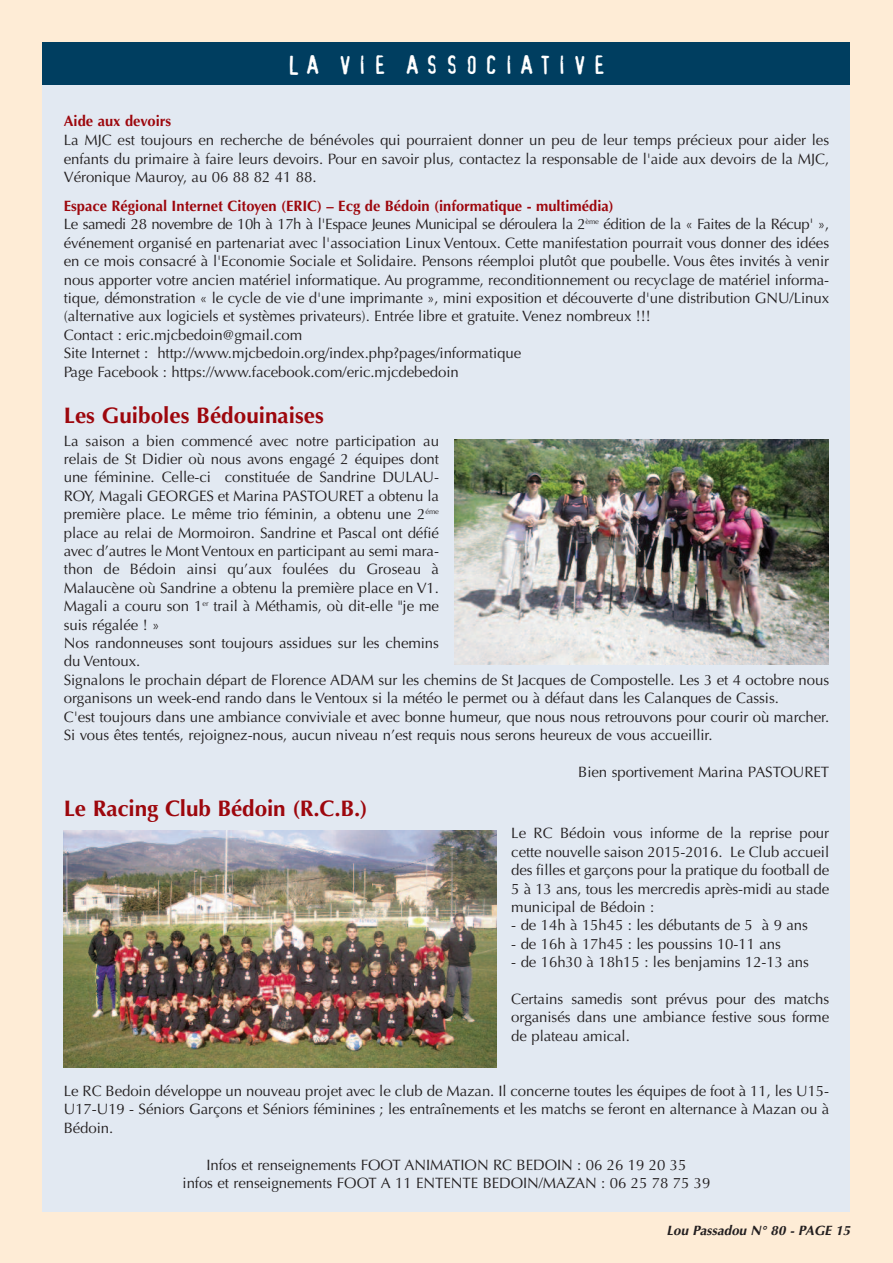
<style>
.page{position:relative;width:893px;height:1263px;background:#feecd6}
.page>*{position:absolute;margin:0;border:0;box-sizing:border-box;transform-origin:0 0}
.t1{font:24.75px "Confidential";letter-spacing:.3em;color:#fff}
.t2{font:700 22.5px "Optima";color:#9d070d}
.t3{font:15px/18.5px "Optima";letter-spacing:-.005em;color:#231f20;text-align:justify}
.t4{font:700 15px "Optima";color:#9d070d}
.t5{font:italic 700 13.5px "Optima";color:#231f20}
.s1{font-weight:700;color:#9d070d}
</style>
<div class="page">
<div style="left:43px;top:85px;width:807px;height:1127px;background:#e2e9f2"></div>
<div style="left:43px;top:43px;width:807px;height:42px;background:#003e60"></div>
<img style="left:454px;top:439px;width:374px;height:226px">
<img style="left:64px;top:830px;width:432px;height:237px">
<h1 class="t1" style="left:287px;top:51px;width:320px">LA VIE ASSOCIATIVE</h1>
<p class="t4" style="left:64px;top:112px;width:109px">Aide aux devoirs</p>
<p class="t3" style="left:64px;top:132px;width:767px">La MJC est toujours en recherche de bénévoles qui pourraient donner un peu de leur temps précieux pour aider les enfants du primaire à faire leurs devoirs. Pour en savoir plus, contactez la responsable de l'aide aux devoirs de la MJC, Véronique Mauroy, au 06 88 82 41 88.</p>
<p class="t3" style="left:64px;top:198px;width:767px;text-align:left"><span class="s1">Espace Régional Internet Citoyen (ERIC) – Ecg de Bédoin (informatique - multimédia)<br></span>Le samedi 28 novembre de 10h à 17h à l'Espace Jeunes Municipal se déroulera la 2<sup>ème</sup> édition de la « Faites de la Récup' », événement organisé en partenariat avec l'association Linux Ventoux. Cette manifestation pourrait vous donner des idées en ce mois consacré à l'Economie Sociale et Solidaire. Pensons réemploi plutôt que poubelle. Vous êtes invités à venir nous apporter votre ancien matériel informatique. Au programme, reconditionnement ou recyclage de matériel informa&shy;tique, démonstration « le cycle de vie d'une imprimante », mini exposition et découverte d'une distribution GNU/Linux (alternative aux logiciels et systèmes privateurs). Entrée libre et gratuite. Venez nombreux !!!<br>Contact : eric.mjcbedoin@gmail.com<br>Site Internet : http://www.mjcbedoin.org/index.php?pages/informatique<br>Page Facebook : https://www.facebook.com/eric.mjcdebedoin</p>
<h2 class="t2" style="left:64px;top:402px;width:262px">Les Guiboles Bédouinaises</h2>
<p class="t3" style="left:64px;top:433px;width:767px;text-align:left">La saison a bien commencé avec notre participation au<br>relais de St Didier où nous avons engagé 2 équipes dont<br>une féminine. Celle-ci constituée de Sandrine DULAU-<br>ROY, Magali GEORGES et Marina PASTOURET a obtenu la<br>première place. Le même trio féminin, a obtenu une 2<sup>éme<br></sup>place au relai de Mormoiron. Sandrine et Pascal ont défié<br>avec d’autres le MontVentoux en participant au semi mara-<br>thon de Bédoin ainsi qu’aux foulées du Groseau à<br>Malaucène où Sandrine a obtenu la première place en V1.<br>Magali a couru son 1<sup>er</sup> trail à Méthamis, où dit-elle "je me<br>suis régalée ! »<br>Nos randonneuses sont toujours assidues sur les chemins<br>du Ventoux.<br>Signalons le prochain départ de Florence ADAM sur les chemins de St Jacques de Compostelle. Les 3 et 4 octobre nous organisons un week-end rando dans le Ventoux si la météo le permet ou à défaut dans les Calanques de Cassis.<br>C'est toujours dans une ambiance conviviale et avec bonne humeur, que nous nous retrouvons pour courir où marcher.<br>Si vous êtes tentés, rejoignez-nous, aucun niveau n’est requis nous serons heureux de vous accueillir.</p>
<p class="t3" style="left:578px;top:764px;width:252px">Bien sportivement Marina PASTOURET</p>
<h2 class="t2" style="left:64px;top:795px;width:305px">Le Racing Club Bédoin (R.C.B.)</h2>
<p class="t3" style="left:511px;top:825px;width:319px">Le RC Bédoin vous informe de la reprise pour cette nouvelle saison 2015-2016. Le Club accueil des filles et garçons pour la pratique du football de 5 à 13 ans, tous les mercredis après-midi au stade municipal de Bédoin :</p>
<p class="t3" style="left:511px;top:917px;width:298px">- de 14h à 15h45 : les débutants de 5 à 9 ans</p>
<p class="t3" style="left:511px;top:936px;width:271px">- de 16h à 17h45 : les poussins 10-11 ans</p>
<p class="t3" style="left:511px;top:954px;width:299px">- de 16h30 à 18h15 : les benjamins 12-13 ans</p>
<p class="t3" style="left:511px;top:991px;width:319px">Certains samedis sont prévus pour des matchs organisés dans une ambiance festive sous forme de plateau amical.</p>
<p class="t3" style="left:64px;top:1083px;width:767px">Le RC Bedoin développe un nouveau projet avec le club de Mazan. Il concerne toutes les équipes de foot à 11, les U15- U17-U19 - Séniors Garçons et Séniors féminines ; les entraînements et les matchs se feront en alternance à Mazan ou à Bédoin.</p>
<p class="t3" style="left:183px;top:1157px;width:529px;text-align:center">Infos et renseignements FOOT ANIMATION RC BEDOIN : 06 26 19 20 35<br>infos et renseignements FOOT A 11 ENTENTE BEDOIN/MAZAN : 06 25 78 75 39</p>
<p class="t5" style="left:666px;top:1225px;width:185px">Lou Passadou N° 80 - PAGE 15</p>
</div>
